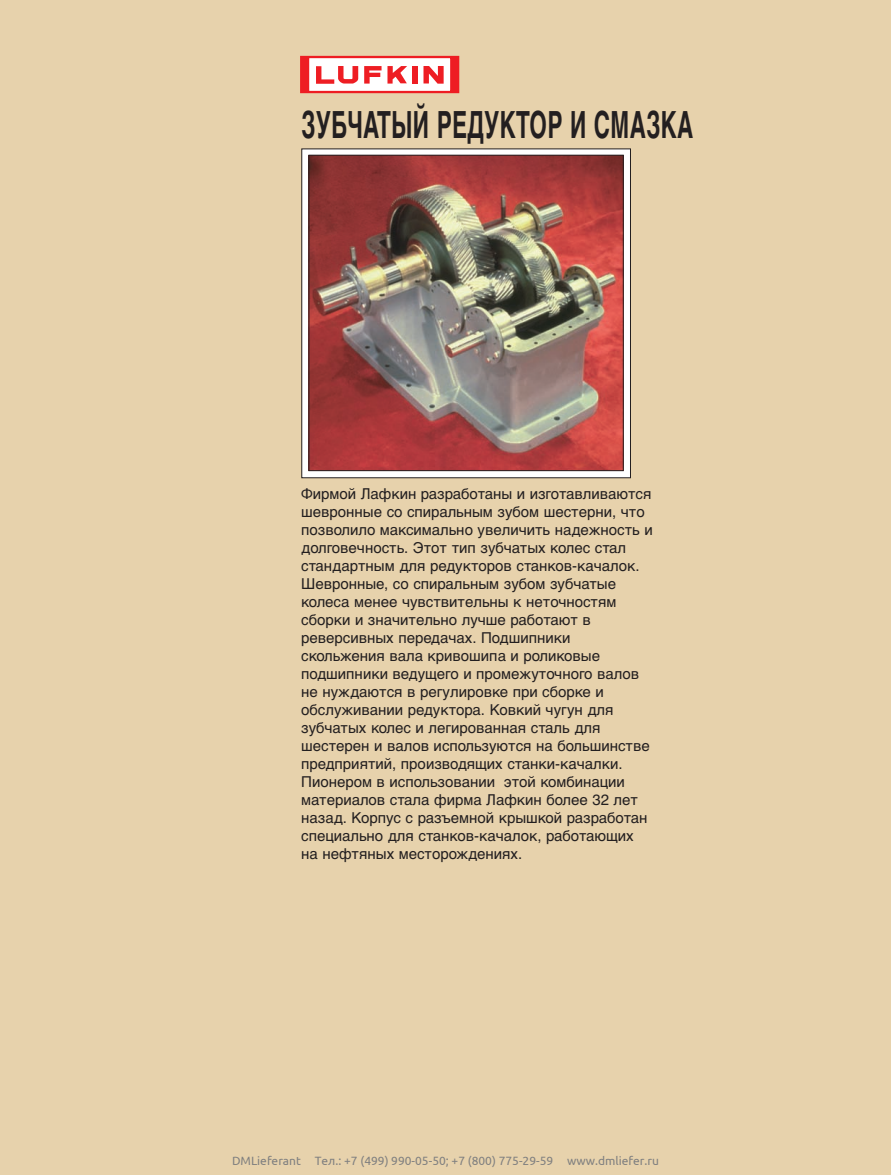
<style>
.page{position:relative;width:891px;height:1175px;background:#fff}
.page>*{position:absolute;margin:0;border:0;box-sizing:border-box;transform-origin:0 0}
.t1{font:700 37.5px "Helvetica Cyr";letter-spacing:.015em;color:#231f20;scale:.6 1}
.t2{font:15px/18px "Helvetica Cyr Upright";color:#231f20}
.t3{font:12px "Ubuntu";color:#808080}
</style>
<div class="page">
<div style="left:0;top:0;width:891px;height:1174px;background:#e7d2ac"></div>
<svg style="left:304px;top:151px;width:325px;height:325px;background:#e7e4e4"></svg>
<div style="left:302px;top:149px;width:329px;height:329px;border:1px solid #231f20"></div>
<div style="left:305px;top:57px;width:150px;height:35px;background:#fff"></div>
<div style="left:302px;top:55px;width:155px;height:39px;border:5px solid #ee1d23"></div>
<svg style="left:316px;top:66px;width:42px;height:18px"></svg>
<svg style="left:364px;top:66px;width:43px;height:18px"></svg>
<div style="left:412px;top:66px;width:6px;height:17px;background:#ee1d23"></div>
<svg style="left:424px;top:66px;width:20px;height:18px"></svg>
<img style="left:311px;top:157px;width:310px;height:312px">
<div style="left:309px;top:155px;width:314px;height:316px;border:1px solid #231f20"></div>
<h1 class="t1" style="left:302px;top:111px;width:654px">ЗУБЧАТЫЙ РЕДУКТОР И СМАЗКА</h1>
<p class="t2" style="left:301px;top:486px;width:353px">Фирмой Лафкин разработаны и изготавливаются шевронные со спиральным зубом шестерни, что позволило максимально увеличить надежность и долговечность. Этот тип зубчатых колес стал стандартным для редукторов станков-качалок.<br>Шевронные, со спиральным зубом зубчатые колеса менее чувствительны к неточностям сборки и значительно лучше работают в реверсивных передачах. Подшипники скольжения вала кривошипа и роликовые подшипники ведущего и промежуточного валов не нуждаются в регулировке при сборке и обслуживании редуктора. Ковкий чугун для зубчатых колес и легированная сталь для шестерен и валов используются на большинстве предприятий, производящих станки-качалки.<br>Пионером в использовании этой комбинации материалов стала фирма Лафкин более 32 лет назад. Корпус с разъемной крышкой разработан специально для станков-качалок, работающих на нефтяных месторождениях.</p>
<p class="t3" style="left:232px;top:1153px;width:428px">DMLieferant Тел.: +7 (499) 990-05-50; +7 (800) 775-29-59 www.dmliefer.ru</p>
</div>
